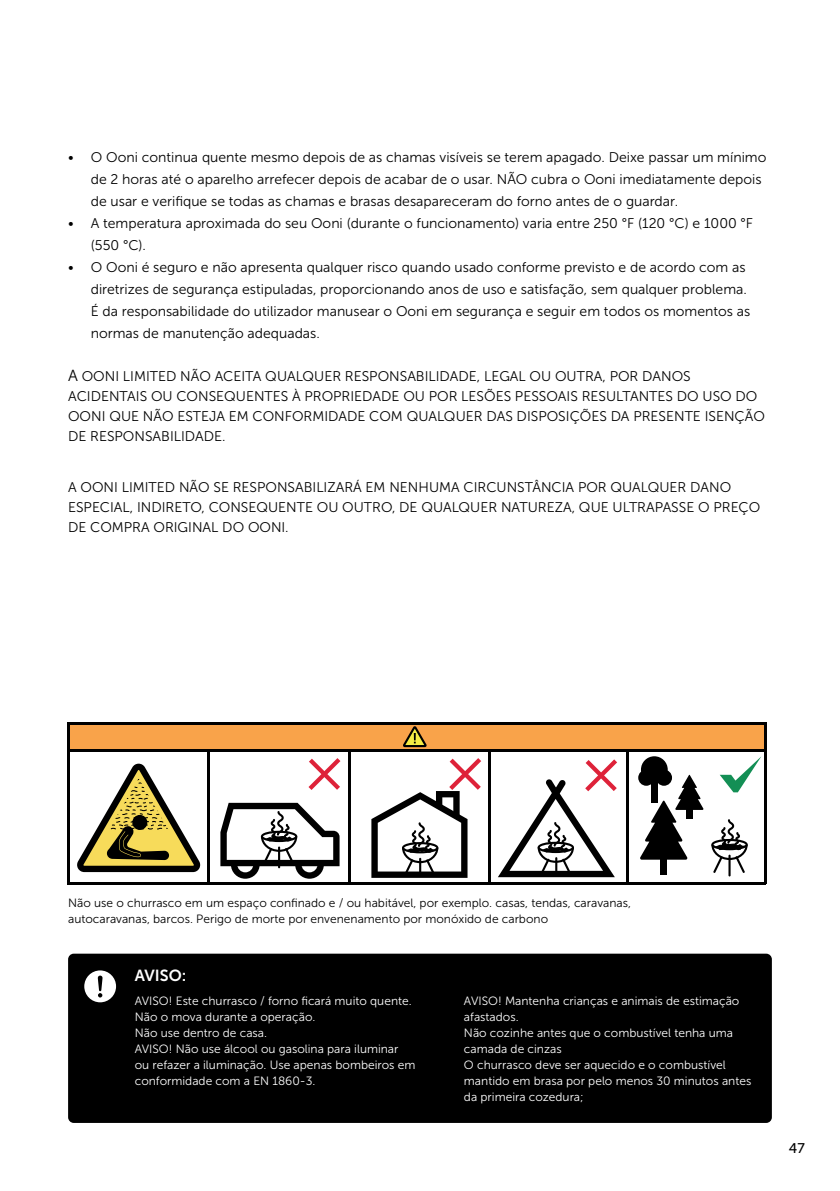
<style>
.page{position:relative;width:840px;height:1191px;background:#fff}
.page>*{position:absolute;margin:0;border:0;box-sizing:border-box;transform-origin:0 0}
.t1{font:16px "Museo Sans 700";color:#fff}
.t2{font:14px/22px "Museo Sans 300";color:#000}
.t3{font:14px "Museo Sans 500";color:#000}
.t4{font:12px/16px "Museo Sans 300";color:#fff}
.t5{font:12px/16px "Museo Sans 300";color:#000}
.s1{font-size:16px}
</style>
<div class="page">
<div style="left:68px;top:953px;width:703px;height:170px;background:#000;border-radius:6px"></div>
<div style="left:68px;top:723px;width:696px;height:27px;background:#f9a34a"></div>
<hr style="left:69px;top:749px;width:696px;height:2px;background:#000">
<hr style="left:69px;top:722px;width:696px;height:2px;background:#000">
<hr style="left:207px;top:750px;width:2px;height:133px;background:#000">
<hr style="left:348px;top:750px;width:2px;height:133px;background:#000">
<hr style="left:488px;top:750px;width:2px;height:133px;background:#000">
<hr style="left:68px;top:722px;width:2px;height:161px;background:#000">
<hr style="left:626px;top:750px;width:2px;height:133px;background:#000">
<hr style="left:764px;top:722px;width:2px;height:161px;background:#000">
<hr style="left:68px;top:882px;width:697px;height:2px;background:#000">
<svg style="left:403px;top:726px;width:23px;height:21px"></svg>
<svg style="left:308px;top:758px;width:32px;height:32px"></svg>
<svg style="left:371px;top:758px;width:110px;height:120px"></svg>
<svg style="left:220px;top:803px;width:119px;height:75px"></svg>
<svg style="left:77px;top:763px;width:123px;height:109px"></svg>
<svg style="left:498px;top:759px;width:118px;height:118px"></svg>
<div style="left:640px;top:756px;width:27px;height:27px;background:#000;border-radius:50%"></div>
<div style="left:638px;top:769px;width:16px;height:16px;background:#000;border-radius:50%"></div>
<div style="left:655px;top:769px;width:16px;height:16px;background:#000;border-radius:50%"></div>
<div style="left:660px;top:849px;width:6px;height:25px;background:#000"></div>
<svg style="left:639px;top:774px;width:64px;height:85px"></svg>
<div style="left:686px;top:803px;width:6px;height:15px;background:#000"></div>
<svg style="left:719px;top:756px;width:42px;height:36px"></svg>
<hr style="left:728px;top:854px;width:2px;height:22px;background:#000">
<svg style="left:711px;top:819px;width:36px;height:54px"></svg>
<svg style="left:84px;top:970px;width:32px;height:32px"></svg>
<p class="t2" style="left:91px;top:146px;width:676px;text-indent:-23px">• O Ooni continua quente mesmo depois de as chamas visíveis se terem apagado. Deixe passar um mínimo de 2 horas até o aparelho arrefecer depois de acabar de o usar. NÃO cubra o Ooni imediatamente depois de usar e verifique se todas as chamas e brasas desapareceram do forno antes de o guardar.</p>
<p class="t2" style="left:91px;top:212px;width:663px;text-indent:-23px">• A temperatura aproximada do seu Ooni (durante o funcionamento) varia entre 250 °F (120 °C) e 1000 °F (550 °C).</p>
<p class="t2" style="left:91px;top:256px;width:660px;text-indent:-23px">• O Ooni é seguro e não apresenta qualquer risco quando usado conforme previsto e de acordo com as diretrizes de segurança estipuladas, proporcionando anos de uso e satisfação, sem qualquer problema.<br>É da responsabilidade do utilizador manusear o Ooni em segurança e seguir em todos os momentos as normas de manutenção adequadas.</p>
<p class="t2" style="left:68px;top:366px;width:698px;line-height:20px"><span class="s1">A</span> OONI LIMITED NÃO ACEITA QUALQUER RESPONSABILIDADE, LEGAL OU OUTRA, POR DANOS ACIDENTAIS OU CONSEQUENTES À PROPRIEDADE OU POR LESÕES PESSOAIS RESULTANTES DO USO DO OONI QUE NÃO ESTEJA EM CONFORMIDADE COM QUALQUER DAS DISPOSIÇÕES DA PRESENTE ISENÇÃO DE RESPONSABILIDADE.</p>
<p class="t2" style="left:68px;top:477px;width:693px;line-height:20px">A OONI LIMITED NÃO SE RESPONSABILIZARÁ EM NENHUMA CIRCUNSTÂNCIA POR QUALQUER DANO<br>ESPECIAL, INDIRETO, CONSEQUENTE OU OUTRO, DE QUALQUER NATUREZA, QUE ULTRAPASSE O PREÇO<br>DE COMPRA ORIGINAL DO OONI.</p>
<p class="t5" style="left:68px;top:895px;width:564px">Não use o churrasco em um espaço confinado e / ou habitável, por exemplo. casas, tendas, caravanas, autocaravanas, barcos. Perigo de morte por envenenamento por monóxido de carbono</p>
<p class="t1" style="left:135px;top:966px;width:53px">AVISO:</p>
<p class="t4" style="left:135px;top:993px;width:282px">AVISO! Este churrasco / forno ficará muito quente.<br>Não o mova durante a operação.<br>Não use dentro de casa.<br>AVISO! Não use álcool ou gasolina para iluminar ou refazer a iluminação. Use apenas bombeiros em conformidade com a EN 1860-3.</p>
<p class="t4" style="left:463px;top:993px;width:289px">AVISO! Mantenha crianças e animais de estimação afastados.<br>Não cozinhe antes que o combustível tenha uma camada de cinzas<br>O churrasco deve ser aquecido e o combustível mantido em brasa por pelo menos 30 minutos antes da primeira cozedura;</p>
<p class="t3" style="left:788px;top:1140px;width:17px">47</p>
</div>
